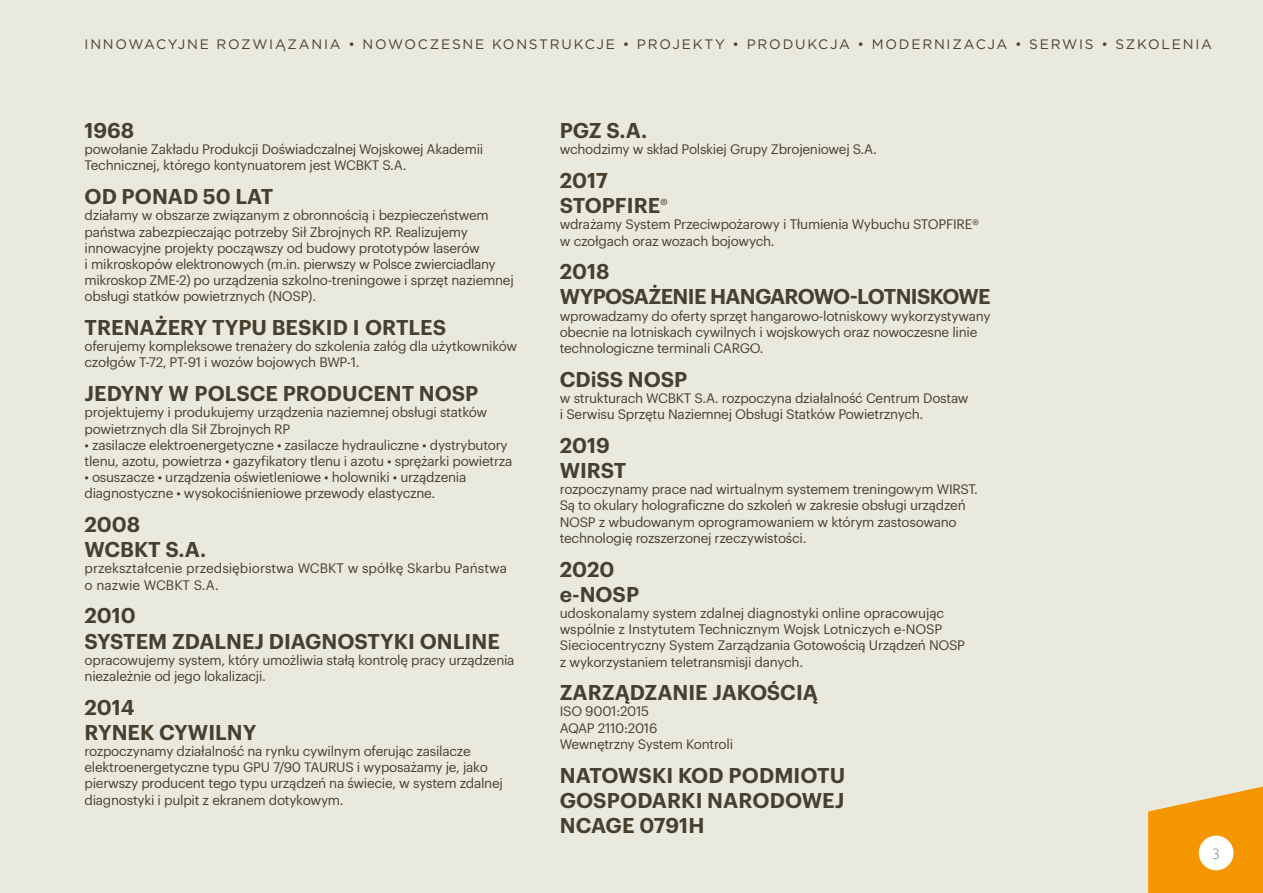
<style>
.page{position:relative;width:1263px;height:893px;background:#eae9dd}
.page>*{position:absolute;margin:0;border:0;box-sizing:border-box;transform-origin:0 0}
.t1{font:600 21px/25.2px "Graphik";color:#47402e}
.t2{font:600 21px/25.2px "Graphik";letter-spacing:-.03em;color:#47402e}
.t3{font:300 15px "Ubuntu";color:#9d9d9c}
.t4{font:13.65px "Gotham";letter-spacing:.13em;color:#47402e}
.t5{font:13.5px/16.2px "Graphik";letter-spacing:-.02em;color:#47402e}
.t6{font:13.5px/16.2px "Graphik";color:#47402e}
.s1{font-family:"Myriad Pro";font-weight:300;font-stretch:condensed}
</style>
<div class="page">
<svg style="left:1148px;top:786px;width:115px;height:107px;background:#f2a11e"></svg>
<div style="left:1199px;top:836px;width:34px;height:34px;background:#fff;border-radius:50%"></div>
<p class="t4" style="left:85px;top:36px;width:1129px">INNOWACYJNE ROZWIĄZANIA • NOWOCZESNE KONSTRUKCJE • PROJEKTY • PRODUKCJA • MODERNIZACJA • SERWIS • SZKOLENIA</p>
<h1 class="t1" style="left:85px;top:116px;width:51px">1968</h1>
<p class="t5" style="left:85px;top:140px;width:400px">powołanie Zakładu Produkcji Doświadczalnej Wojskowej Akademii<br>Technicznej, którego kontynuatorem jest WCBKT S.A.</p>
<h1 class="t1" style="left:85px;top:182px;width:190px">OD PONAD 50 LAT</h1>
<p class="t5" style="left:85px;top:206px;width:431px">działamy w obszarze związanym z obronnością i bezpieczeństwem państwa zabezpieczając potrzeby Sił Zbrojnych RP. Realizujemy innowacyjne projekty począwszy od budowy prototypów laserów<br>i mikroskopów elektronowych (m.in. pierwszy w Polsce zwierciadlany mikroskop ZME-2) po urządzenia szkolno-treningowe i sprzęt naziemnej obsługi statków powietrznych (NOSP).</p>
<h1 class="t1" style="left:85px;top:313px;width:363px">TRENAŻERY TYPU BESKID I ORTLES</h1>
<p class="t5" style="left:85px;top:337px;width:434px">oferujemy kompleksowe trenażery do szkolenia załóg dla użytkowników czołgów T-72, PT-91 i wozów bojowych BWP-1.</p>
<h1 class="t1" style="left:85px;top:379px;width:395px">JEDYNY W POLSCE PRODUCENT NOSP</h1>
<p class="t5" style="left:85px;top:403px;width:404px">projektujemy i produkujemy urządzenia naziemnej obsługi statków powietrznych dla Sił Zbrojnych RP</p>
<p class="t5" style="left:85px;top:436px;width:429px">• zasilacze elektroenergetyczne • zasilacze hydrauliczne • dystrybutory tlenu, azotu, powietrza • gazyfikatory tlenu i azotu • sprężarki powietrza</p>
<p class="t5" style="left:85px;top:468px;width:383px">• osuszacze • urządzenia oświetleniowe • holowniki • urządzenia diagnostyczne • wysokociśnieniowe przewody elastyczne.</p>
<h1 class="t1" style="left:85px;top:510px;width:123px">2008<br>WCBKT S.A.</h1>
<p class="t6" style="left:85px;top:559px;width:424px">przekształcenie przedsiębiorstwa WCBKT w spółkę Skarbu Państwa o nazwie WCBKT S.A.</p>
<h1 class="t1" style="left:85px;top:601px;width:417px">2010<br>SYSTEM ZDALNEJ DIAGNOSTYKI ONLINE</h1>
<p class="t5" style="left:85px;top:651px;width:431px">opracowujemy system, który umożliwia stałą kontrolę pracy urządzenia niezależnie od jego lokalizacji.</p>
<h1 class="t1" style="left:85px;top:693px;width:173px">2014<br>RYNEK CYWILNY</h1>
<p class="t5" style="left:85px;top:742px;width:420px">rozpoczynamy działalność na rynku cywilnym oferując zasilacze elektroenergetyczne typu GPU 7/90 TAURUS i wyposażamy je, jako pierwszy producent tego typu urządzeń na świecie, w system zdalnej diagnostyki i pulpit z ekranem dotykowym.</p>
<h1 class="t1" style="left:560px;top:116px;width:89px">PGZ S.A.</h1>
<p class="t5" style="left:560px;top:140px;width:319px">wchodzimy w skład Polskiej Grupy Zbrojeniowej S.A.</p>
<h1 class="t1" style="left:560px;top:166px;width:110px">2017<br>STOPFIRE<span class="s1">®</span></h1>
<p class="t5" style="left:560px;top:215px;width:421px">wdrażamy System Przeciwpożarowy i Tłumienia Wybuchu STOPFIRE® w czołgach oraz wozach bojowych.</p>
<h1 class="t2" style="left:560px;top:257px;width:432px">2018<br>WYPOSAŻENIE HANGAROWO-LOTNISKOWE</h1>
<p class="t5" style="left:560px;top:306px;width:432px">wprowadzamy do oferty sprzęt hangarowo-lotniskowy wykorzystywany obecnie na lotniskach cywilnych i wojskowych oraz nowoczesne linie technologiczne terminali CARGO.</p>
<h1 class="t1" style="left:560px;top:365px;width:129px">CDiSS NOSP</h1>
<p class="t5" style="left:560px;top:389px;width:410px">w strukturach WCBKT S.A. rozpoczyna działalność Centrum Dostaw i Serwisu Sprzętu Naziemnej Obsługi Statków Powietrznych.</p>
<h1 class="t1" style="left:560px;top:431px;width:68px">2019<br>WIRST</h1>
<p class="t5" style="left:560px;top:480px;width:420px">rozpoczynamy prace nad wirtualnym systemem treningowym WIRST.<br>Są to okulary holograficzne do szkoleń w zakresie obsługi urządzeń NOSP z wbudowanym oprogramowaniem w którym zastosowano technologię rozszerzonej rzeczywistości.</p>
<h1 class="t1" style="left:560px;top:554px;width:81px">2020 e-NOSP</h1>
<p class="t5" style="left:560px;top:604px;width:407px">udoskonalamy system zdalnej diagnostyki online opracowując wspólnie z Instytutem Technicznym Wojsk Lotniczych e-NOSP Sieciocentryczny System Zarządzania Gotowością Urządzeń NOSP z wykorzystaniem teletransmisji danych.</p>
<h1 class="t1" style="left:560px;top:678px;width:260px">ZARZĄDZANIE JAKOŚCIĄ</h1>
<p class="t5" style="left:560px;top:702px;width:175px">ISO 9001:2015<br>AQAP 2110:2016<br>Wewnętrzny System Kontroli</p>
<h1 class="t1" style="left:560px;top:760px;width:287px;text-align:justify">NATOWSKI KOD PODMIOTU GOSPODARKI NARODOWEJ NCAGE 0791H</h1>
<p class="t3" style="left:1212px;top:845px;width:10px">3</p>
</div>
